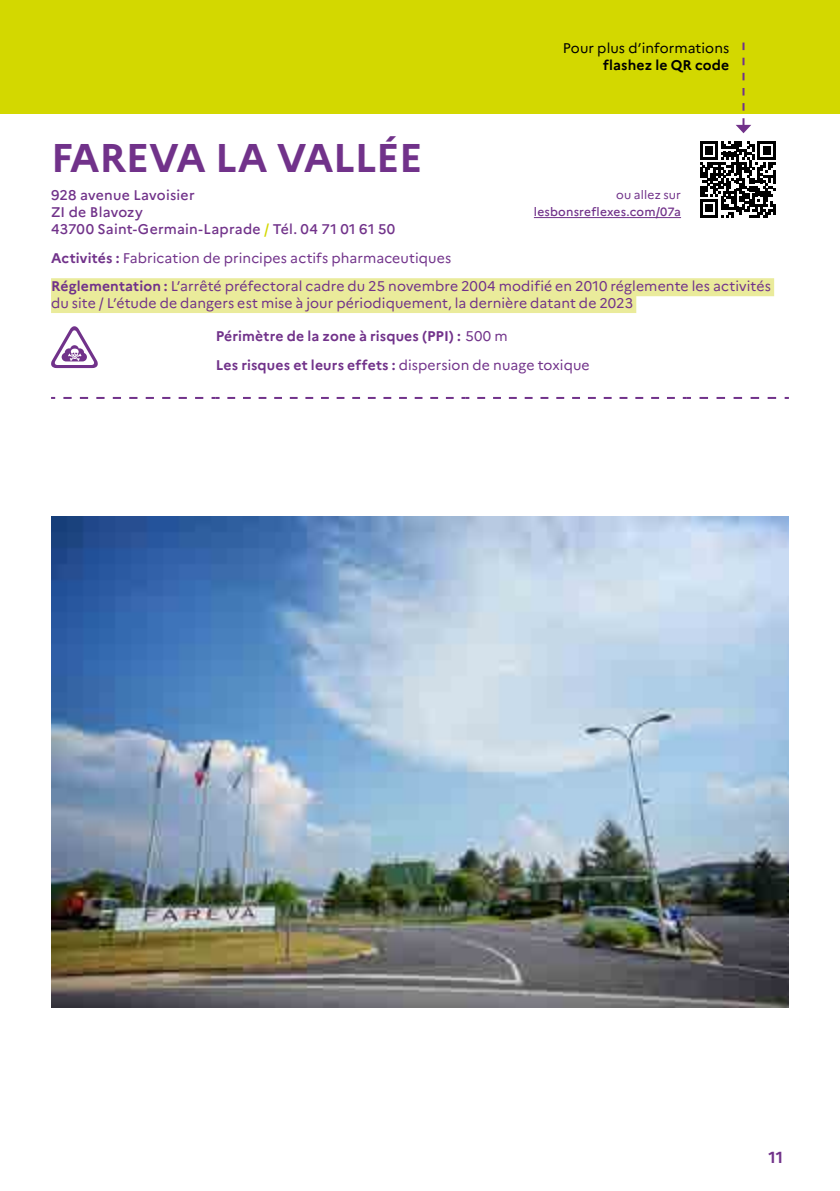
<style>
.page{position:relative;width:840px;height:1191px;background:#fff}
.page>*{position:absolute;margin:0;border:0;box-sizing:border-box;transform-origin:0 0}
.Nom_Entreprise{font:700 40px "Marianne";letter-spacing:-.01em;color:#71328a}
.t1{font:700 16px "Marianne";color:#71328a}
.Réglementation{font:14px/16.8px "Marianne";letter-spacing:.01em;color:#71328a}
.Adresse{font:500 14px/16.8px "Marianne";letter-spacing:.015em;color:#71328a}
.Texte_tableau_Entreprises{font:14px "Marianne";letter-spacing:.005em;color:#71328a}
.Texte_tableau_Entreprises-2{font:700 14px "Marianne";letter-spacing:.01em;color:#71328a}
.Zone_à_risque{font:700 14px "Marianne";letter-spacing:.01em;color:#71328a}
.t2{font:14px "Marianne";letter-spacing:.005em;color:#000}
.t3{font:700 14px "Marianne";letter-spacing:.01em;color:#000}
.Sit_QR_code{font:500 12px "Marianne";letter-spacing:.015em;color:#71328a}
.Texte_QR_Code{font:12px "Marianne";letter-spacing:.01em;color:#71328a}
.s1{color:#d3d800}
.s2{font-weight:700}
.s3{font-weight:400}
</style>
<div class="page">
<img style="left:51px;top:516px;width:737px;height:491px">
<svg style="left:63px;top:397px;width:156px;height:2px"></svg>
<svg style="left:227px;top:397px;width:242px;height:2px"></svg>
<svg style="left:477px;top:397px;width:213px;height:2px"></svg>
<svg style="left:699px;top:397px;width:89px;height:2px"></svg>
<hr style="left:533px;top:217px;width:147px;height:1px;background:#71328a">
<div style="left:51px;top:278px;width:722px;height:18px;background:#eaeb9b"></div>
<div style="left:51px;top:295px;width:585px;height:18px;background:#eaeb9b"></div>
<svg style="left:700px;top:141px;width:75px;height:76px"></svg>
<div style="left:51px;top:324px;width:51px;height:46px;background:linear-gradient(to right,#f5f2f7,#faf7fb)"></div>
<svg style="left:51px;top:325px;width:47px;height:43px"></svg>
<div style="left:0;top:0;width:839px;height:113px;background:#d3d800"></div>
<svg style="left:735px;top:43px;width:15px;height:90px"></svg>
<p class="t2" style="left:562px;top:39px;width:168px">Pour plus d’informations</p>
<p class="t3" style="left:602px;top:56px;width:128px">flashez le QR code</p>
<p class="Nom_Entreprise" style="left:51px;top:133px;width:373px">FAREVA LA VALLÉE</p>
<p class="Adresse" style="left:51px;top:187px;width:345px">928 avenue Lavoisier<br>ZI de Blavozy<br>43700 Saint-Germain-Laprade <span class="s1">/</span> Tél. 04 71 01 61 50</p>
<p class="Texte_QR_Code" style="left:615px;top:187px;width:66px">ou allez sur</p>
<p class="Sit_QR_code" style="left:533px;top:204px;width:149px">lesbonsreflexes.com/07a</p>
<p class="Texte_tableau_Entreprises" style="left:51px;top:249px;width:401px"><span class="s2">Activités :</span> Fabrication de principes actifs pharmaceutiques</p>
<p class="Réglementation" style="left:51px;top:278px;width:721px"><span class="s2">Réglementation :</span> L’arrêté préfectoral cadre du 25 novembre 2004 modifié en 2010 réglemente les activités du site / L’étude de dangers est mise à jour périodiquement, la dernière datant de 2023</p>
<p class="Zone_à_risque" style="left:215px;top:328px;width:293px">Périmètre de la zone à risques (PPI) : <span class="s3">500 m</span></p>
<p class="Texte_tableau_Entreprises-2" style="left:215px;top:356px;width:375px">Les risques et leurs effets : <span class="s3">dispersion de nuage toxique</span></p>
<p class="t1" style="left:768px;top:1147px;width:16px">11</p>
</div>
